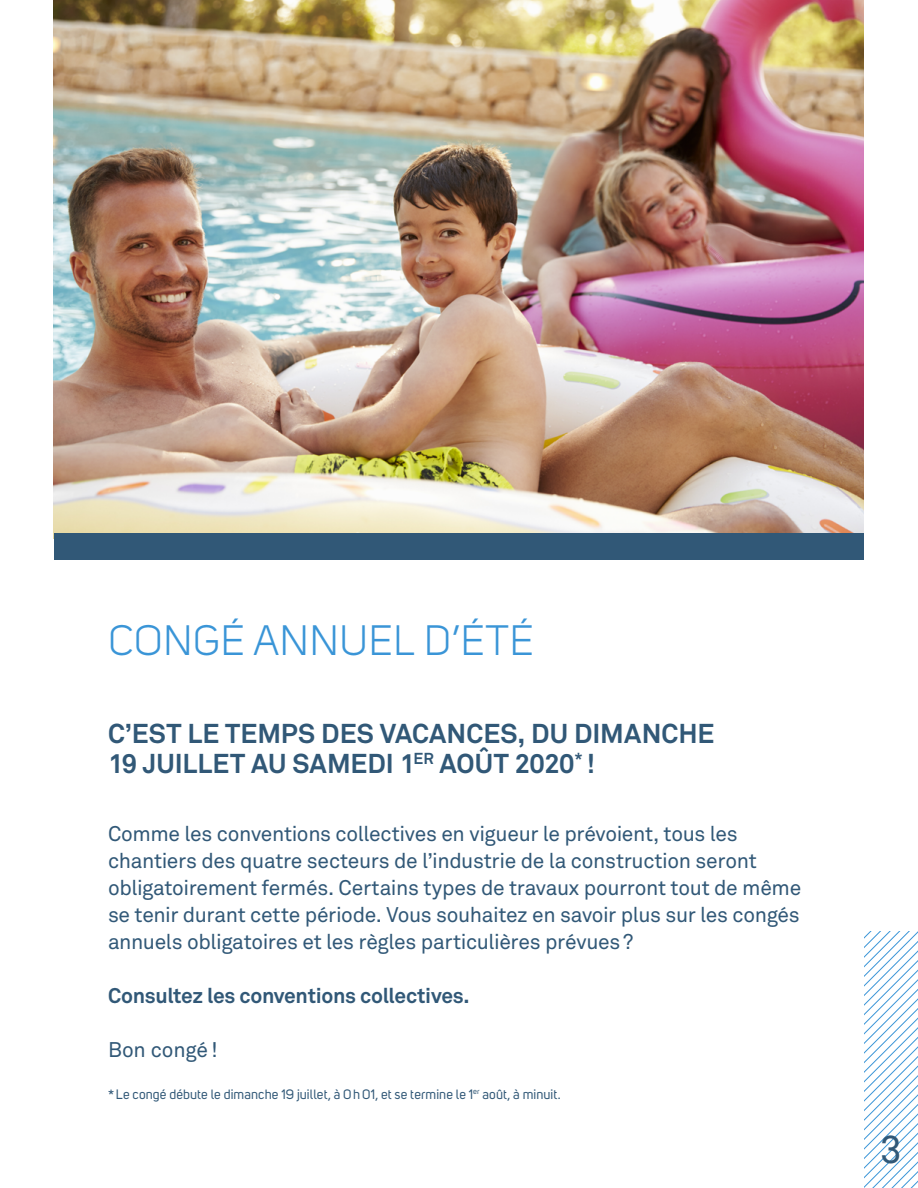
<style>
.page{position:relative;width:918px;height:1188px;background:#fff}
.page>*{position:absolute;margin:0;border:0;box-sizing:border-box;transform-origin:0 0}
.Titre_-_P_Blue{font:42px "Uni Sans";letter-spacing:.02em;color:#3a95d7}
.t1{font:39px "Akkurat Pro";color:#315877}
.Texte_Intro_-_PMS_30{font:700 27px/30px "Akkurat Pro";color:#315877}
.Texte_courant_-_PMS{font:21px/27px "Akkurat Pro";letter-spacing:-.015em;color:#315877}
.Texte_courant_-_PMS-2{font:700 21px "Akkurat Pro";letter-spacing:-.015em;color:#315877}
.VERSO_-_texte_légal{font:13.5px "Uni Sans";letter-spacing:.01em;color:#315877}
</style>
<div class="page">
<svg style="left:864px;top:932px;width:54px;height:256px"></svg>
<img style="left:54px;top:0;width:810px;height:533px">
<div style="left:54px;top:533px;width:810px;height:27px;background:#315877"></div>
<p class="Titre_-_P_Blue" style="left:108px;top:616px;width:427px">CONGÉ ANNUEL D’ÉTÉ</p>
<p class="Texte_Intro_-_PMS_30" style="left:108px;top:719px;width:608px">C’EST LE TEMPS DES VACANCES, DU DIMANCHE<br>19 JUILLET AU SAMEDI 1<sup>ER</sup> AOÛT 2020<sup>*</sup> !</p>
<p class="Texte_courant_-_PMS" style="left:108px;top:820px;width:695px">Comme les conventions collectives en vigueur le prévoient, tous les chantiers des quatre secteurs de l’industrie de la construction seront obligatoirement fermés. Certains types de travaux pourront tout de même se tenir durant cette période. Vous souhaitez en savoir plus sur les congés annuels obligatoires et les règles particulières prévues?</p>
<p class="Texte_courant_-_PMS-2" style="left:108px;top:983px;width:363px">Consultez les conventions collectives.</p>
<p class="Texte_courant_-_PMS" style="left:108px;top:1036px;width:111px">Bon congé!</p>
<p class="VERSO_-_texte_légal" style="left:108px;top:1086px;width:454px">*Le congé débute le dimanche 19 juillet, à 0h01, et se termine le 1<sup>er</sup> août, à minuit.</p>
<h2 class="t1" style="left:880px;top:1126px;width:24px">3</h2>
</div>
